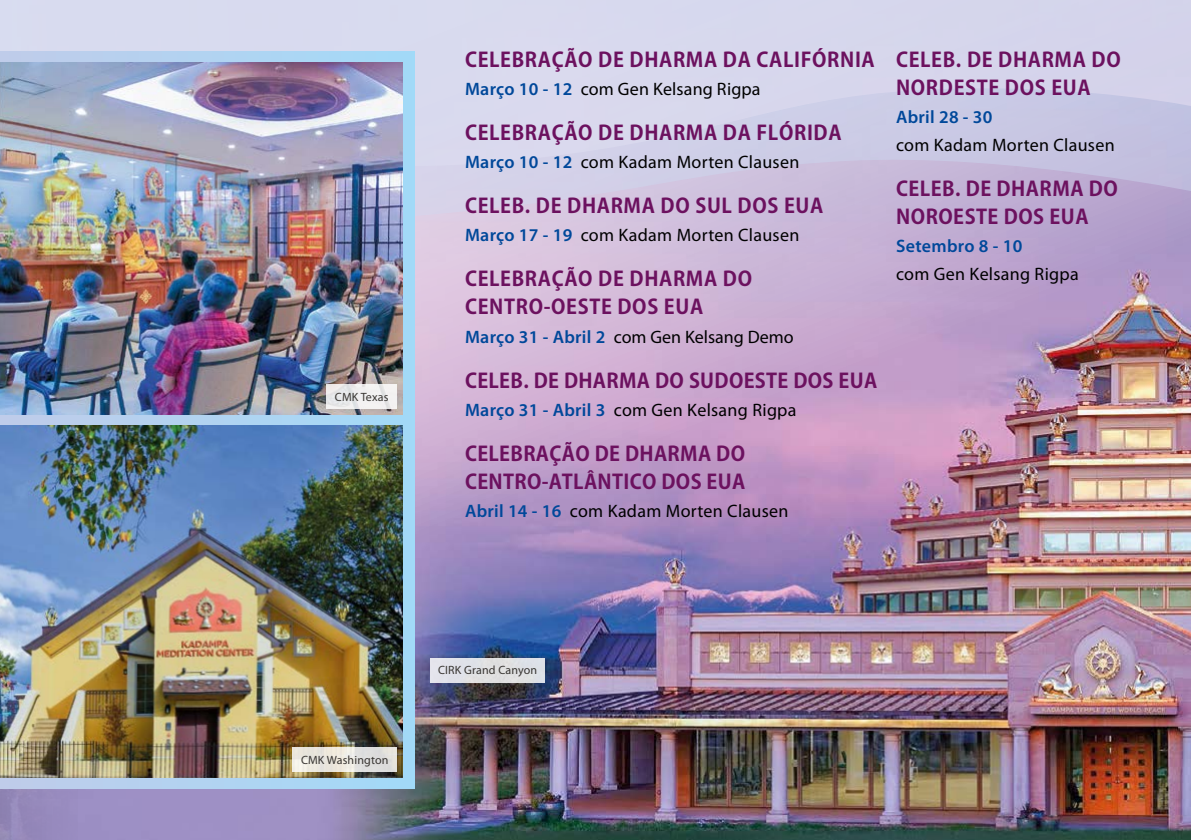
<style>
.page{position:relative;width:1191px;height:840px;background:#fff}
.page>*{position:absolute;margin:0;border:0;box-sizing:border-box;transform-origin:0 0}
.t1{font:700 20px/28px "Koz Go Pro";letter-spacing:.03em;color:#6c115f}
.t2{font:18px "Myriad Pro";letter-spacing:.015em;color:#000}
.t3{font:600 18px "Myriad Pro";letter-spacing:.015em;color:#00489a}
.t4{font:12px "Myriad Pro";letter-spacing:.01em;color:#383532}
.s1{font-weight:600;color:#00489a}
</style>
<div class="page">
<img style="left:87px;top:235px;width:1104px;height:604px">
<div style="left:0;top:0;width:1191px;height:19px;background:#d8d9ee"></div>
<svg style="left:0;top:19px;width:1191px;height:216px;background:#d0cce5"></svg>
<svg style="left:0;top:51px;width:414px;height:737px;background:#a9d2ef"></svg>
<img style="left:0;top:62px;width:403px;height:352px">
<img style="left:0;top:425px;width:403px;height:352px">
<div style="left:293px;top:747px;width:104px;height:24px;background:linear-gradient(to right,#f1ece2,#dededc)"></div>
<svg style="left:326px;top:384px;width:71px;height:24px;fill:#f0eff0"></svg>
<div style="left:429px;top:658px;width:115px;height:24px;background:#e0e1e6"></div>
<p class="t4" style="left:335px;top:389px;width:55px">CMK Texas</p>
<p class="t1" style="left:465px;top:47px;width:411px">CELEBRAÇÃO DE DHARMA DA CALIFÓRNIA</p>
<p class="t2" style="left:465px;top:78px;width:297px"><span class="s1">Março 10 - 12</span> com Gen Kelsang Rigpa</p>
<p class="t1" style="left:465px;top:120px;width:378px">CELEBRAÇÃO DE DHARMA DA FLÓRIDA</p>
<p class="t2" style="left:465px;top:151px;width:336px"><span class="s1">Março 10 - 12</span> com Kadam Morten Clausen</p>
<p class="t1" style="left:465px;top:193px;width:360px">CELEB. DE DHARMA DO SUL DOS EUA</p>
<p class="t2" style="left:465px;top:224px;width:336px"><span class="s1">Março 17 - 19</span> com Kadam Morten Clausen</p>
<p class="t1" style="left:465px;top:266px;width:288px">CELEBRAÇÃO DE DHARMA DO<br>CENTRO-OESTE DOS EUA</p>
<p class="t2" style="left:465px;top:325px;width:330px"><span class="s1">Março 31 - Abril 2</span> com Gen Kelsang Demo</p>
<p class="t1" style="left:465px;top:367px;width:414px">CELEB. DE DHARMA DO SUDOESTE DOS EUA</p>
<p class="t2" style="left:465px;top:398px;width:333px"><span class="s1">Março 31 - Abril 3</span> com Gen Kelsang Rigpa</p>
<p class="t1" style="left:465px;top:440px;width:282px">CELEBRAÇÃO DE DHARMA DO<br>CENTRO-ATLÂNTICO DOS EUA</p>
<p class="t2" style="left:465px;top:499px;width:325px"><span class="s1">Abril 14 - 16</span> com Kadam Morten Clausen</p>
<p class="t1" style="left:896px;top:47px;width:226px">CELEB. DE DHARMA DO<br>NORDESTE DOS EUA</p>
<p class="t3" style="left:896px;top:106px;width:98px">Abril 28 - 30</p>
<p class="t2" style="left:896px;top:134px;width:220px">com Kadam Morten Clausen</p>
<p class="t1" style="left:896px;top:176px;width:223px">CELEB. DE DHARMA DO<br>NOROESTE DOS EUA</p>
<p class="t3" style="left:896px;top:235px;width:128px">Setembro 8 - 10</p>
<p class="t2" style="left:896px;top:263px;width:184px">com Gen Kelsang Rigpa</p>
<p class="t4" style="left:301px;top:752px;width:89px">CMK Washington</p>
<p class="t4" style="left:438px;top:662px;width:100px">CIRK Grand Canyon</p>
</div>
